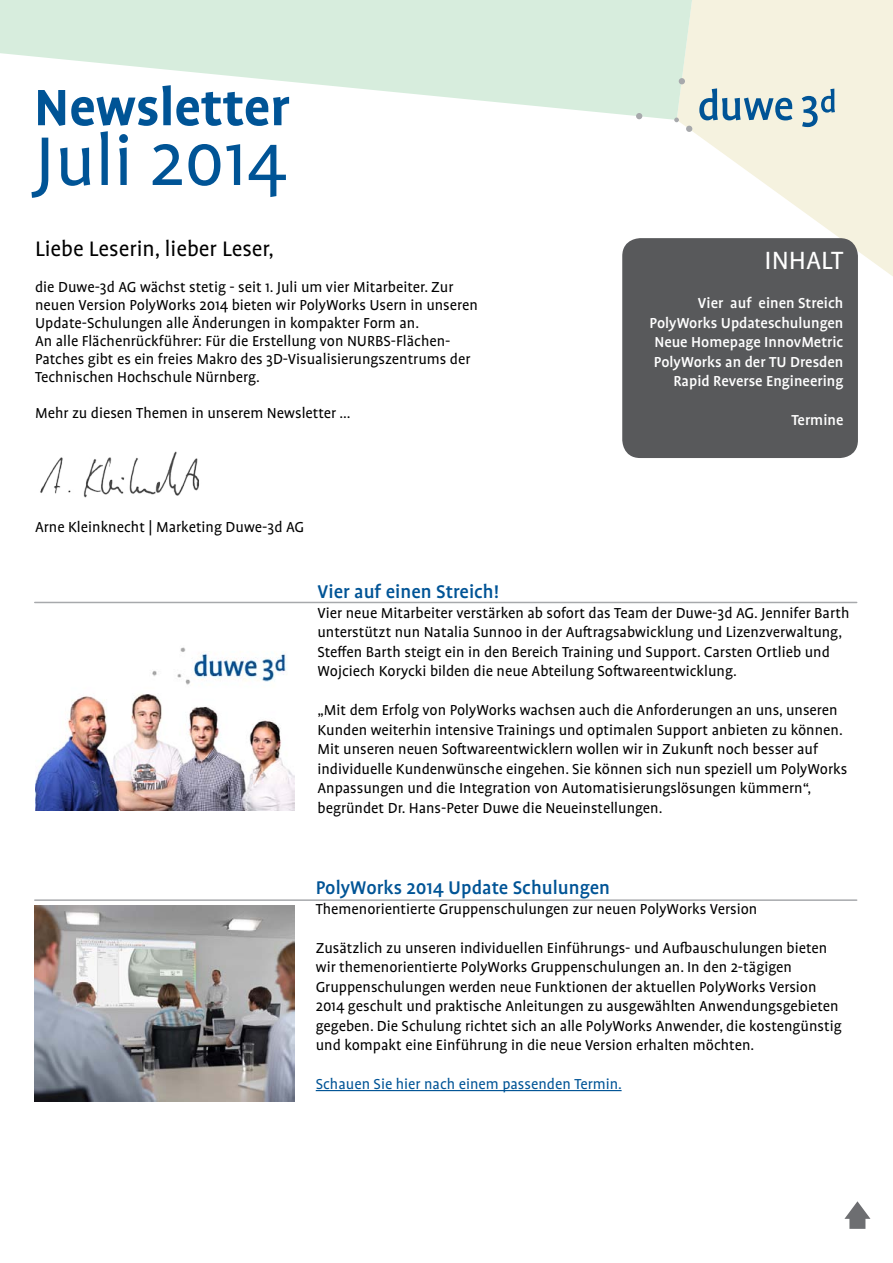
<style>
.page{position:relative;width:893px;height:1263px;background:#fff}
.page>*{position:absolute;margin:0;border:0;box-sizing:border-box;transform-origin:0 0}
.t1{font:78.6px "Profile Pro";color:#005496}
.t2{font:700 58.5px "Profile Pro";color:#005496}
.t3{font:28.5px "Profile Pro";color:#fff}
.t4{font:24px "Profile Pro";color:#000}
.t5{font:500 21px "Profile Pro";color:#005496}
.t6{font:16.5px/19.5px "Profile Pro";color:#000}
.t7{font:500 16.5px/19.5px "Profile Pro";color:#fff;text-align:right}
.t8{font:16.5px "Profile Pro";color:#005496}
</style>
<div class="page">
<svg style="left:679px;top:0;width:214px;height:276px;fill:#f5f2df"></svg>
<svg style="left:0;top:0;width:692px;height:120px;fill:#d7eddd"></svg>
<svg style="left:686px;top:126px;width:6px;height:6px"></svg>
<svg style="left:679px;top:78px;width:6px;height:6px"></svg>
<svg style="left:636px;top:113px;width:6px;height:6px"></svg>
<svg style="left:674px;top:118px;width:5px;height:4px"></svg>
<svg style="left:699px;top:88px;width:93px;height:32px;background:#9db9c4"></svg>
<svg style="left:802px;top:89px;width:33px;height:38px"></svg>
<img style="left:40px;top:451px;width:159px;height:47px">
<div style="left:622px;top:238px;width:236px;height:220px;background:#58595b;border-radius:18px"></div>
<hr style="left:35px;top:602px;width:822px;height:1px;background:#a7a9ac">
<hr style="left:35px;top:899px;width:822px;height:2px;background:#a7a9ac">
<img style="left:35px;top:647px;width:259px;height:163px">
<hr style="left:316px;top:1090px;width:306px;height:1px;background:#005496">
<img style="left:34px;top:906px;width:261px;height:195px">
<svg style="left:844px;top:1201px;width:26px;height:28px"></svg>
<h2 class="t2" style="left:34px;top:73px;width:257px">Newsletter</h2>
<h1 class="t1" style="left:34px;top:117px;width:254px">Juli 2014</h1>
<h3 class="t4" style="left:35px;top:235px;width:241px">Liebe Leserin, lieber Leser,</h3>
<p class="t6" style="left:35px;top:278px;width:444px;line-height:18px">die Duwe-3d AG wächst stetig - seit 1. Juli um vier Mitarbeiter. Zur neuen Version PolyWorks 2014 bieten wir PolyWorks Usern in unseren Update-Schulungen alle Änderungen in kompakter Form an.<br>An alle Flächenrückführer: Für die Erstellung von NURBS-Flächen-Patches gibt es ein freies Makro des 3D-Visualisierungszentrums der Technischen Hochschule Nürnberg.</p>
<p class="t6" style="left:35px;top:404px;width:317px">Mehr zu diesen Themen in unserem Newsletter ...</p>
<p class="t6" style="left:35px;top:518px;width:270px">Arne Kleinknecht | Marketing Duwe-3d AG</p>
<h3 class="t3" style="left:765px;top:245px;width:80px">INHALT</h3>
<p class="t7" style="left:649px;top:294px;width:195px">Vier auf einen Streich<br>PolyWorks Updateschulungen<br>Neue Homepage InnovMetric<br>PolyWorks an der TU Dresden<br>Rapid Reverse Engineering</p>
<p class="t7" style="left:791px;top:411px;width:54px">Termine</p>
<p class="t5" style="left:317px;top:579px;width:183px">Vier auf einen Streich!</p>
<p class="t6" style="left:317px;top:603px;width:533px">Vier neue Mitarbeiter verstärken ab sofort das Team der Duwe-3d AG. Jennifer Barth unterstützt nun Natalia Sunnoo in der Auftragsabwicklung und Lizenzverwaltung, Steffen Barth steigt ein in den Bereich Training und Support. Carsten Ortlieb und Wojciech Korycki bilden die neue Abteilung Softwareentwicklung.</p>
<p class="t6" style="left:317px;top:701px;width:531px">„Mit dem Erfolg von PolyWorks wachsen auch die Anforderungen an uns, unseren Kunden weiterhin intensive Trainings und optimalen Support anbieten zu können.<br>Mit unseren neuen Softwareentwicklern wollen wir in Zukunft noch besser auf individuelle Kundenwünsche eingehen. Sie können sich nun speziell um PolyWorks Anpassungen und die Integration von Automatisierungslösungen kümmern“, begründet Dr. Hans-Peter Duwe die Neueinstellungen.</p>
<p class="t5" style="left:316px;top:876px;width:296px">PolyWorks 2014 Update Schulungen</p>
<p class="t6" style="left:316px;top:899px;width:443px">Themenorientierte Gruppenschulungen zur neuen PolyWorks Version</p>
<p class="t6" style="left:316px;top:938px;width:528px">Zusätzlich zu unseren individuellen Einführungs- und Aufbauschulungen bieten wir themenorientierte PolyWorks Gruppenschulungen an. In den 2-tägigen Gruppenschulungen werden neue Funktionen der aktuellen PolyWorks Version 2014 geschult und praktische Anleitungen zu ausgewählten Anwendungsgebieten gegeben. Die Schulung richtet sich an alle PolyWorks Anwender, die kostengünstig und kompakt eine Einführung in die neue Version erhalten möchten.</p>
<p class="t8" style="left:316px;top:1075px;width:308px">Schauen Sie hier nach einem passenden Termin.</p>
</div>
